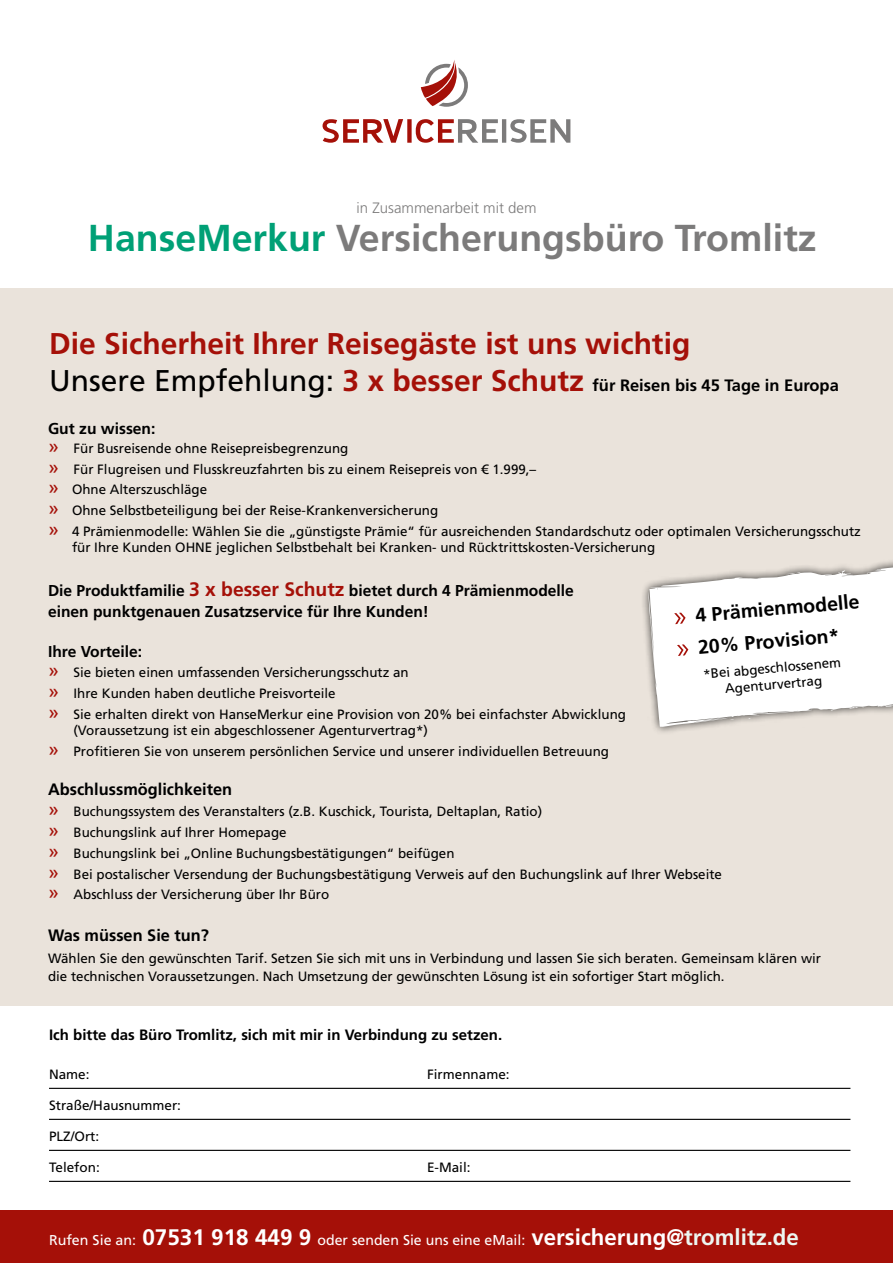
<style>
.page{position:relative;width:893px;height:1263px;background:#fff}
.page>*{position:absolute;margin:0;border:0;box-sizing:border-box;transform-origin:0 0}
.t1{font:700 37.5px "Frutiger LT Std";color:#7c7b7b}
.t2{font:700 30px "Frutiger LT Std";color:#a51008}
.t3{font:700 19.5px/32px "Frutiger LT Std";color:#000}
.t4{font:700 16.5px "Frutiger LT Std";color:#000}
.t5{font:700 15.75px/21px "Frutiger LT Std";color:#000}
.t6{font:700 15px "Frutiger LT Std";color:#000}
.t7{font:300 15px "Frutiger LT Std";color:#7c7b7b}
.t8{font:14.25px "Frutiger LT Std";color:#fff}
.t9{font:13.5px/20.7px "Frutiger LT Std";color:#000}
.s1{color:#00a076}
.s2{font-weight:400;font-size:30px}
.s3{font-size:30px;color:#a51008}
.s4{font-size:19.5px;color:#a51008}
.s5{font-weight:700;font-size:22.5px}
.s6{font-weight:700;font-size:22.5px;color:#edf6f1}
</style>
<div class="page">
<div style="left:0;top:288px;width:893px;height:718px;background:#eae3db"></div>
<div style="left:0;top:1210px;width:893px;height:53px;background:#a51008"></div>
<hr style="left:49px;top:1088px;width:801px;height:1px;background:#000">
<hr style="left:49px;top:1119px;width:801px;height:1px;background:#000">
<hr style="left:49px;top:1150px;width:801px;height:1px;background:#000">
<hr style="left:49px;top:1181px;width:801px;height:1px;background:#000">
<svg style="left:421px;top:60px;width:47px;height:47px"></svg>
<hr style="left:502px;top:119px;width:4px;height:24px;background:#7c7b7b">
<div style="left:407px;top:119px;width:5px;height:24px;background:#a51008"></div>
<svg style="left:510px;top:119px;width:60px;height:24px"></svg>
<svg style="left:416px;top:119px;width:82px;height:24px"></svg>
<svg style="left:323px;top:119px;width:80px;height:24px"></svg>
<div style="left:641px;top:548px;width:252px;height:187px;background:#000;opacity:.75"></div>
<svg style="left:648px;top:556px;width:245px;height:171px"></svg>
<p class="t7" style="left:356px;top:200px;width:181px">in Zusammenarbeit mit dem</p>
<h1 class="t1" style="left:88px;top:215px;width:730px"><span class="s1">HanseMerkur</span> Versicherungsbüro Tromlitz</h1>
<h2 class="t2" style="left:49px;top:326px;width:643px">Die Sicherheit Ihrer Reisegäste ist uns wichtig</h2>
<p class="t4" style="left:49px;top:376px;width:791px"><span class="s2">Unsere Empfehlung:</span> <span class="s3">3 x besser Schutz</span> für Reisen bis 45 Tage in Europa</p>
<p class="t5" style="left:48px;top:418px;width:109px">Gut zu wissen:</p>
<p class="t9" style="left:48px;top:438px;width:814px"><span class="s4">»</span> Für Busreisende ohne Reisepreisbegrenzung<br><span class="s4">»</span> Für Flugreisen und Flusskreuzfahrten bis zu einem Reisepreis von € 1.999,–<br><span class="s4">»</span> Ohne Alterszuschläge<br><span class="s4">»</span> Ohne Selbstbeteiligung bei der Reise-Krankenversicherung<br><span class="s4">»</span> 4 Prämienmodelle: Wählen Sie die „günstigste Prämie“ für ausreichenden Standardschutz oder optimalen Versicherungsschutz</p>
<p class="t9" style="left:72px;top:537px;width:585px">für Ihre Kunden OHNE jeglichen Selbstbehalt bei Kranken- und Rücktrittskosten-Versicherung</p>
<p class="t5" style="left:48px;top:580px;width:527px">Die Produktfamilie <span class="s4">3 x besser Schutz</span> bietet durch 4 Prämienmodelle einen punktgenauen Zusatzservice für Ihre Kunden!</p>
<p class="t5" style="left:48px;top:641px;width:96px">Ihre Vorteile:</p>
<p class="t9" style="left:48px;top:662px;width:580px"><span class="s4">»</span> Sie bieten einen umfassenden Versicherungsschutz an<br><span class="s4">»</span> Ihre Kunden haben deutliche Preisvorteile<br><span class="s4">»</span> Sie erhalten direkt von HanseMerkur eine Provision von 20% bei einfachster Abwicklung</p>
<p class="t9" style="left:48px;top:720px;width:562px;text-indent:26px">(Voraussetzung ist ein abgeschlossener Agenturvertrag*)<br><span class="s4">»</span> Profitieren Sie von unserem persönlichen Service und unserer individuellen Betreuung</p>
<p class="t4" style="left:48px;top:780px;width:186px">Abschlussmöglichkeiten</p>
<p class="t9" style="left:48px;top:801px;width:675px"><span class="s4">»</span> Buchungssystem des Veranstalters (z.B. Kuschick, Tourista, Deltaplan, Ratio)<br><span class="s4">»</span> Buchungslink auf Ihrer Homepage<br><span class="s4">»</span> Buchungslink bei „Online Buchungsbestätigungen“ beifügen<br><span class="s4">»</span> Bei postalischer Versendung der Buchungsbestätigung Verweis auf den Buchungslink auf Ihrer Webseite <span class="s4">»</span> Abschluss der Versicherung über Ihr Büro</p>
<p class="t4" style="left:48px;top:925px;width:162px">Was müssen Sie tun?</p>
<p class="t9" style="left:48px;top:949px;width:774px;line-height:18px">Wählen Sie den gewünschten Tarif. Setzen Sie sich mit uns in Verbindung und lassen Sie sich beraten. Gemeinsam klären wir die technischen Voraussetzungen. Nach Umsetzung der gewünschten Lösung ist ein sofortiger Start möglich.</p>
<h3 class="t3" style="left:694px;top:600px;width:166px;rotate:-5deg">4 Prämienmodelle<br>20% Provision*</h3>
<p class="t9" style="left:703px;top:666px;width:140px;line-height:16.5px;text-align:center;rotate:-5deg">*Bei abgeschlossenem<br>Agenturvertrag</p>
<p class="t6" style="left:49px;top:1026px;width:455px">Ich bitte das Büro Tromlitz, sich mit mir in Verbindung zu setzen.</p>
<p class="t9" style="left:49px;top:1064px;width:42px">Name:</p>
<p class="t9" style="left:427px;top:1064px;width:84px">Firmenname:</p>
<p class="t9" style="left:49px;top:1095px;width:134px">Straße/Hausnummer:</p>
<p class="t9" style="left:49px;top:1126px;width:52px">PLZ/Ort:</p>
<p class="t9" style="left:49px;top:1157px;width:52px">Telefon:</p>
<p class="t9" style="left:427px;top:1157px;width:45px">E-Mail:</p>
<p class="t8" style="left:49px;top:1231px;width:751px">Rufen Sie an: <span class="s5">07531 918 449 9</span> oder senden Sie uns eine eMail: <span class="s5">versicherung@</span><span class="s6">tromlitz.de</span></p>
</div>
